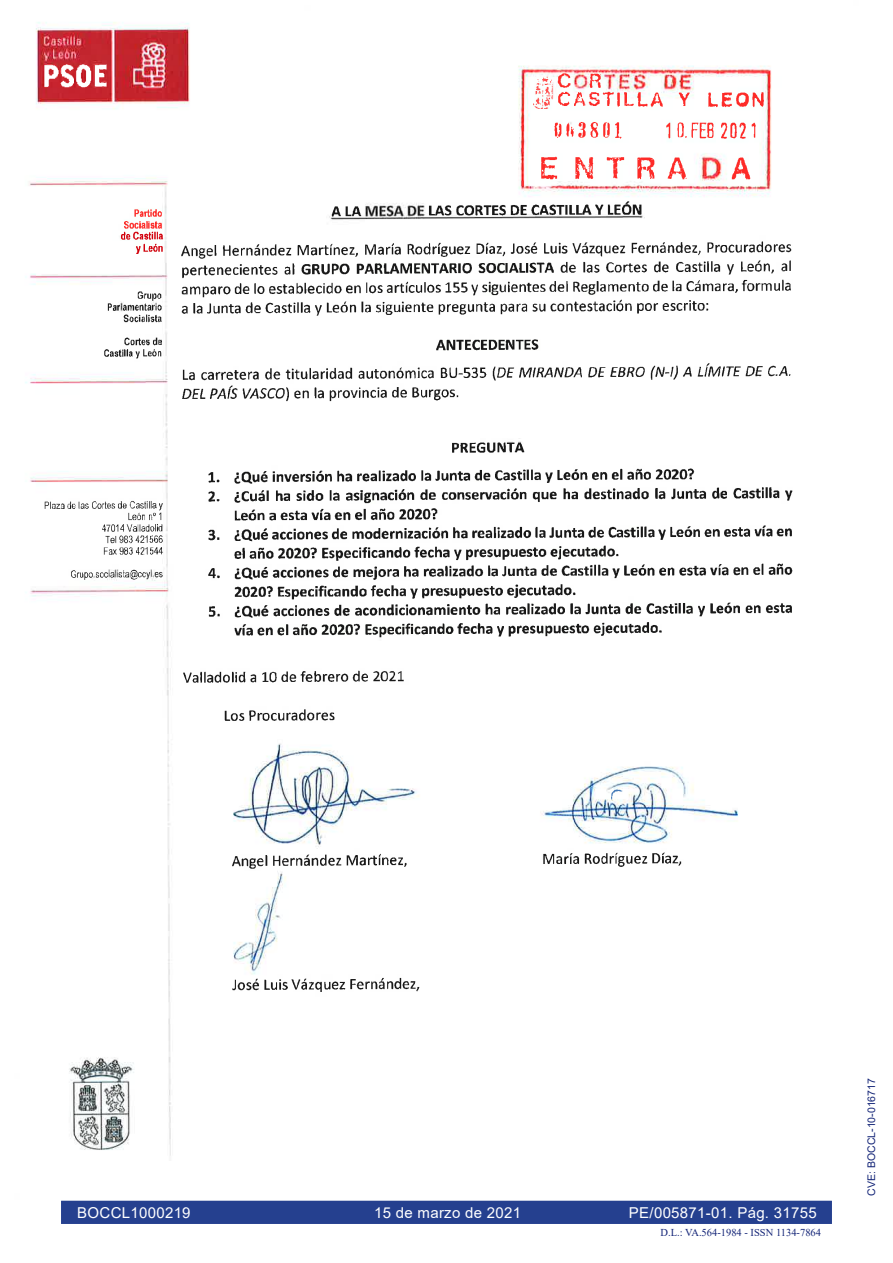
<style>
.page{position:relative;width:893px;height:1263px;background:#fff}
.page>*{position:absolute;margin:0;border:0;box-sizing:border-box;transform-origin:0 0}
.E_CVE{font:15px "Arial";letter-spacing:.02em;color:#fff}
.t1{font:10.5px "Times New Roman";color:#132477}
.t2{font:10.5px "Arial";color:#132477}
</style>
<div class="page">
<div style="left:60px;top:1200px;width:773px;height:25px;background:#25408f"></div>
<div style="left:60px;top:1199px;width:773px;height:26px;border:2px solid #fff"></div>
<img style="left:25px;top:22px;width:808px;height:1178px">
<img style="left:45px;top:64px;width:63px;height:24px">
<img style="left:124px;top:74px;width:641px;height:127px">
<img style="left:45px;top:201px;width:747px;height:790px">
<svg style="left:611px;top:790px;width:11px;height:9px"></svg>
<p class="E_CVE" style="left:77px;top:1202px;width:115px">BOCCL1000219</p>
<p class="E_CVE" style="left:374px;top:1202px;width:149px">15 de marzo de 2021</p>
<p class="E_CVE" style="left:629px;top:1202px;width:189px">PE/005871-01. Pág. 31755</p>
<p class="t1" style="left:661px;top:1225px;width:162px">D.L.: VA.564-1984 - ISSN 1134-7864</p>
<p class="t2" style="left:864px;top:1195px;width:119px;rotate:-90deg">CVE: BOCCL-10-016717</p>
</div>
